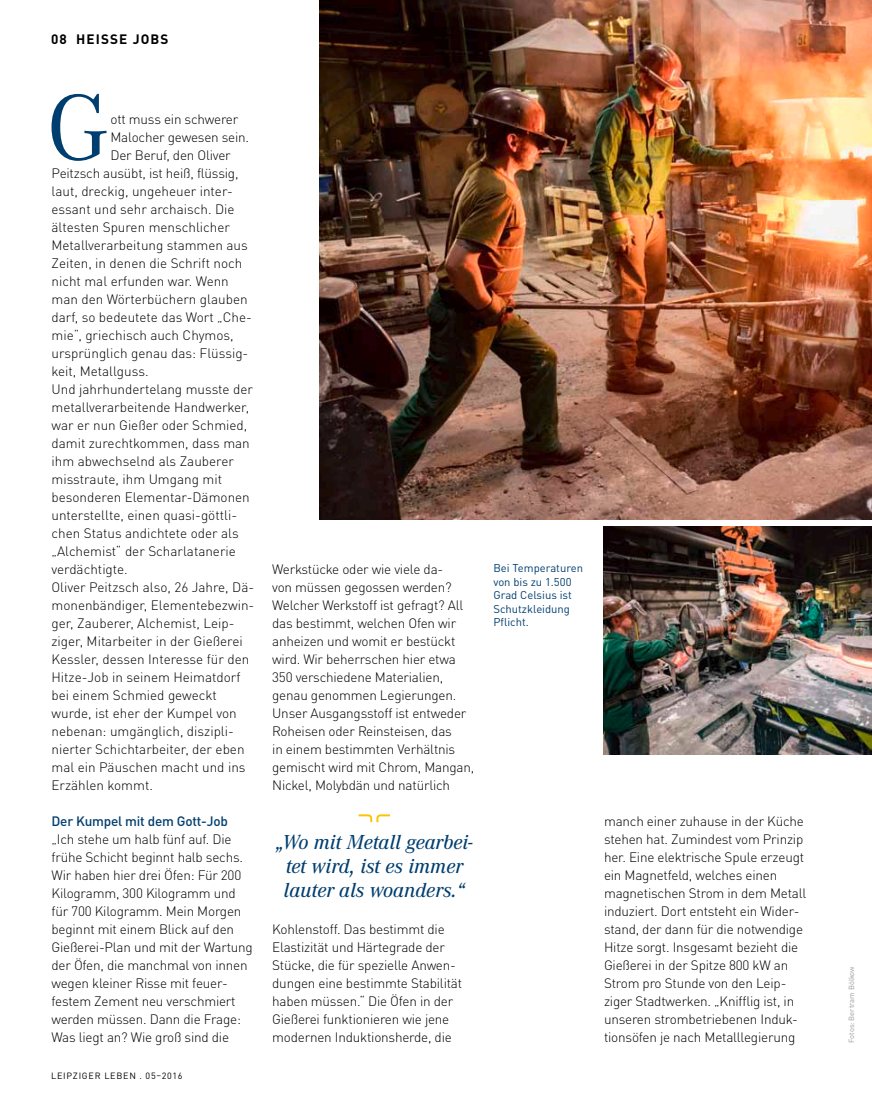
<style>
.page{position:relative;width:872px;height:1106px;background:#fff}
.page>*{position:absolute;margin:0;border:0;box-sizing:border-box;transform-origin:0 0}
.t1{font:97.05px "Corporate A Pro";color:#003e6f}
.t2{font:italic 500 21px/24px "Corporate A Pro";color:#003e6f;text-align:center}
.t3{font:300 13.5px/18px "DIN Pro";letter-spacing:-.015em;color:#000}
.t4{font:500 13.5px "DIN Pro";letter-spacing:-.015em;color:#003e6f}
.t5{font:700 13.5px "DIN Pro";letter-spacing:.085em;color:#000}
.t6{font:11.25px/13.5px "DIN Pro";color:#003e6f}
.t7{font:9px "DIN Pro";letter-spacing:.085em;color:#000}
.t8{font:7.5px "DIN Pro";color:#9c9c9c}
</style>
<div class="page">
<img style="left:319px;top:0;width:553px;height:520px">
<img style="left:603px;top:526px;width:268px;height:228px">
<svg style="left:358px;top:814px;width:32px;height:8px"></svg>
<p class="t5" style="left:51px;top:28px;width:119px">08 H EISSE JOBS</p>
<h1 class="t1" style="left:47px;top:62px;width:63px">G</h1>
<p class="t3" style="left:110px;top:109px;width:129px">ott muss ein schwerer</p>
<p class="t3" style="left:110px;top:127px;width:140px">Malocher gewesen sein.</p>
<p class="t3" style="left:110px;top:145px;width:122px">Der Beruf, den Oliver</p>
<p class="t3" style="left:51px;top:163px;width:188px">Peitzsch ausübt, ist heiß, flüssig,</p>
<p class="t3" style="left:51px;top:181px;width:183px">laut, dreckig, ungeheuer inter-</p>
<p class="t3" style="left:51px;top:199px;width:185px">essant und sehr archaisch. Die</p>
<p class="t3" style="left:51px;top:217px;width:180px">ältesten Spuren menschlicher</p>
<p class="t3" style="left:51px;top:235px;width:198px">Metallverarbeitung stammen aus</p>
<p class="t3" style="left:51px;top:253px;width:192px">Zeiten, in denen die Schrift noch</p>
<p class="t3" style="left:51px;top:271px;width:179px">nicht mal erfunden war. Wenn</p>
<p class="t3" style="left:51px;top:289px;width:198px">man den Wörterbüchern glauben</p>
<p class="t3" style="left:51px;top:307px;width:202px">darf, so bedeutete das Wort „Che-</p>
<p class="t3" style="left:51px;top:325px;width:184px">mie“, griechisch auch Chymos,</p>
<p class="t3" style="left:51px;top:343px;width:198px">ursprünglich genau das: Flüssig-</p>
<p class="t3" style="left:51px;top:361px;width:99px">keit, Metallguss.</p>
<p class="t3" style="left:51px;top:379px;width:203px">Und jahrhundertelang musste der</p>
<p class="t3" style="left:51px;top:397px;width:199px">metallverarbeitende Handwerker,</p>
<p class="t3" style="left:51px;top:415px;width:197px">war er nun Gießer oder Schmied,</p>
<p class="t3" style="left:51px;top:433px;width:200px">damit zurechtkommen, dass man</p>
<p class="t3" style="left:51px;top:451px;width:184px">ihm abwechselnd als Zauberer</p>
<p class="t3" style="left:51px;top:469px;width:172px">misstraute, ihm Umgang mit</p>
<p class="t3" style="left:51px;top:487px;width:200px">besonderen Elementar-Dämonen</p>
<p class="t3" style="left:51px;top:505px;width:187px">unterstellte, einen quasi-göttli-</p>
<p class="t3" style="left:51px;top:523px;width:189px">chen Status andichtete oder als</p>
<p class="t3" style="left:51px;top:541px;width:186px">„Alchemist“ der Scharlatanerie</p>
<p class="t3" style="left:51px;top:559px;width:78px">verdächtigte.</p>
<p class="t3" style="left:51px;top:577px;width:204px">Oliver Peitzsch also, 26 Jahre, Dä-</p>
<p class="t3" style="left:51px;top:595px;width:204px">monenbändiger, Elementebezwin-</p>
<p class="t3" style="left:51px;top:613px;width:185px">ger, Zauberer, Alchemist, Leip-</p>
<p class="t3" style="left:51px;top:631px;width:193px">ziger, Mitarbeiter in der Gießerei</p>
<p class="t3" style="left:51px;top:649px;width:199px">Kessler, dessen Interesse für den</p>
<p class="t3" style="left:51px;top:667px;width:190px">Hitze-Job in seinem Heimatdorf</p>
<p class="t3" style="left:51px;top:685px;width:167px">bei einem Schmied geweckt</p>
<p class="t3" style="left:51px;top:703px;width:187px">wurde, ist eher der Kumpel von</p>
<p class="t3" style="left:51px;top:721px;width:184px">nebenan: umgänglich, diszipli-</p>
<p class="t3" style="left:51px;top:739px;width:195px">nierter Schichtarbeiter, der eben</p>
<p class="t3" style="left:51px;top:757px;width:195px">mal ein Päuschen macht und ins</p>
<p class="t3" style="left:51px;top:775px;width:103px">Erzählen kommt.</p>
<p class="t4" style="left:51px;top:810px;width:178px">Der Kumpel mit dem Gott-Job</p>
<p class="t3" style="left:51px;top:829px;width:203px">„Ich stehe um halb fünf auf. Die frühe Schicht beginnt halb sechs.<br>Wir haben hier drei Öfen: Für 200<br>Kilogramm, 300 Kilogramm und für 700 Kilogramm. Mein Morgen beginnt mit einem Blick auf den<br>Gießerei-Plan und mit der Wartung der Öfen, die manchmal von innen wegen kleiner Risse mit feuer&shy;festem Zement neu verschmiert werden müssen. Dann die Frage:<br>Was liegt an? Wie groß sind die</p>
<p class="t7" style="left:51px;top:1068px;width:133px">Leipziger Leben . 05–2016</p>
<p class="t3" style="left:272px;top:559px;width:203px">Werkstücke oder wie viele da-<br>von müssen gegossen werden?<br>Welcher Werkstoff ist gefragt? All das bestimmt, welchen Ofen wir anheizen und womit er bestückt wird. Wir beherrschen hier etwa<br>350 verschiedene Materialien, genau genommen Legierungen.<br>Unser Ausgangsstoff ist entweder<br>Roheisen oder Reinsteisen, das<br>in einem bestimmten Verhältnis gemischt wird mit Chrom, Mangan,<br>Nickel, Molybdän und natürlich</p>
<h2 class="t2" style="left:276px;top:829px;width:198px">„Wo mit Metall gearbei&shy;tet wird, ist es immer lauter als woanders.“</h2>
<p class="t3" style="left:272px;top:919px;width:191px">Kohlenstoff. Das bestimmt die<br>Elastizität und Härtegrade der<br>Stücke, die für spezielle Anwen&shy;dungen eine bestimmte Stabilität haben müssen.“ Die Öfen in der<br>Gießerei funktionieren wie jene modernen Induktionsherde, die</p>
<p class="t6" style="left:493px;top:560px;width:91px">Bei Temperaturen von bis zu 1.500<br>Grad Celsius ist<br>Schutzkleidung<br>Pflicht.</p>
<p class="t3" style="left:604px;top:811px;width:204px">manch einer zuhause in der Küche stehen hat. Zumindest vom Prinzip her. Eine elektrische Spule erzeugt ein Magnetfeld, welches einen magnetischen Strom in dem Metall induziert. Dort entsteht ein Wider&shy;stand, der dann für die notwendige Hitze sorgt. Insgesamt bezieht die Gießerei in der Spitze 800 kW an Strom pro Stunde von den Leip&shy;ziger Stadtwerken. „Knifflig ist, in unseren strombetriebenen Induk&shy;tionsöfen je nach Metalllegierung</p>
<p class="t8" style="left:845px;top:1042px;width:78px;rotate:-90deg">Fotos: Bertram Bölkow</p>
</div>
